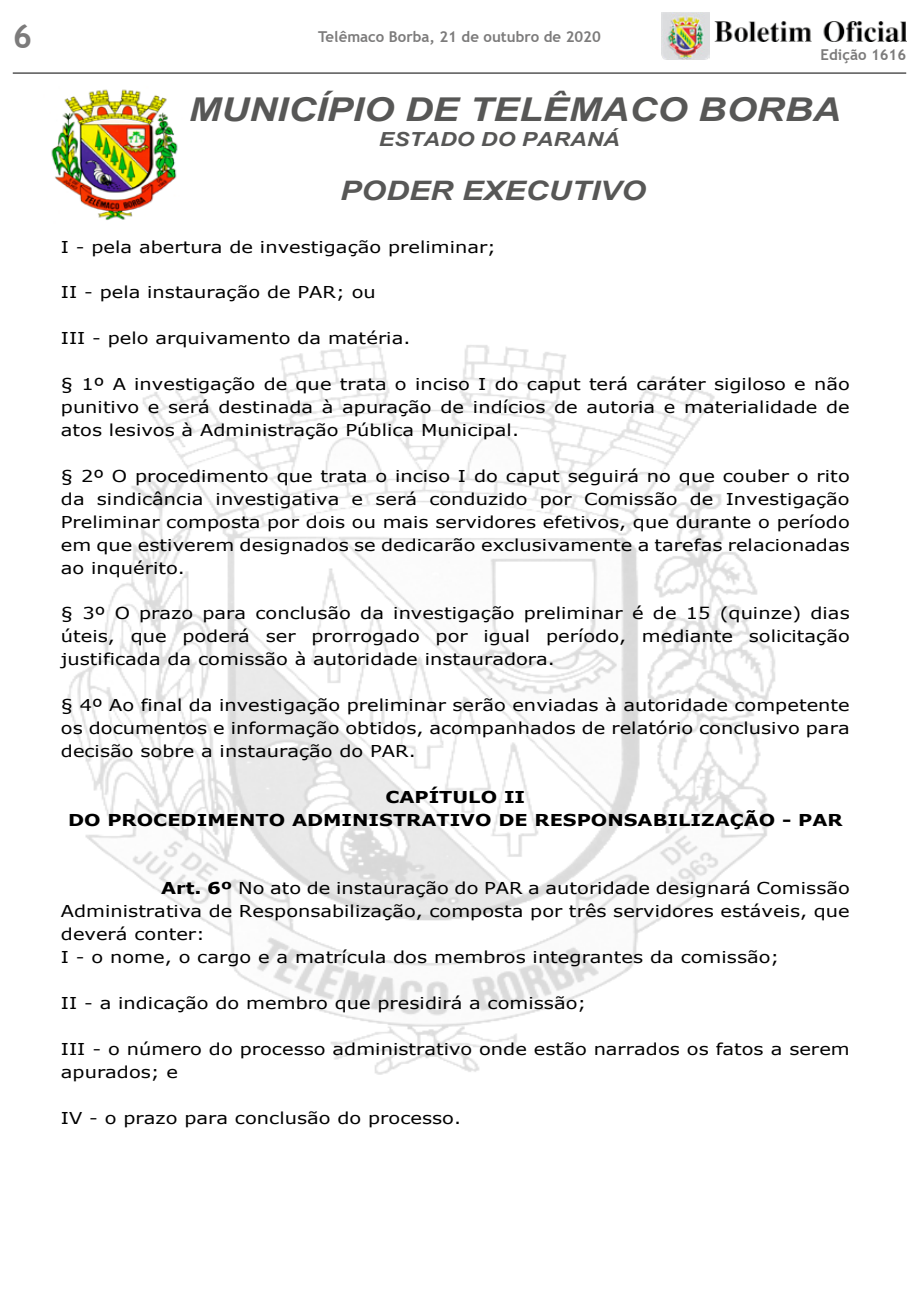
<style>
.page{position:relative;width:919px;height:1289px;background:#fff}
.page>*{position:absolute;margin:0;border:0;box-sizing:border-box;transform-origin:0 0}
.t1{font:700 33px "Trebuchet MS";color:#7c7b7b}
.t2{font:italic 700 32.85px "Arial";color:#575756;scale:1.18 1}
.t3{font:italic 700 26.85px "Arial";color:#575756;scale:1.18 1}
.t4{font:italic 700 19.35px "Arial";color:#575756;scale:1.18 1}
.t5{font:16.35px/23px "Verdana";color:#000;text-align:justify;scale:1.18 1}
.t6{font:700 16.35px/23px "Verdana";color:#000;text-align:center;scale:1.18 1}
.t7{font:700 15px "Trebuchet MS";color:#7c7b7b}
.s1{font-weight:700}
</style>
<div class="page">
<img style="left:662px;top:13px;width:47px;height:47px">
<img style="left:714px;top:21px;width:192px;height:21px">
<hr style="left:13px;top:73px;width:893px;height:1px;background:#000">
<img style="left:51px;top:89px;width:127px;height:132px">
<img style="left:67px;top:345px;width:708px;height:730px">
<h1 class="t1" style="left:13px;top:16px;width:21px">6</h1>
<p class="t7" style="left:318px;top:27px;width:284px">Telêmaco Borba, 21 de outubro de 2020</p>
<p class="t7" style="left:820px;top:45px;width:87px">Edição 1616</p>
<h2 class="t2" style="left:189px;top:88px;width:554px">MUNICÍPIO DE TELÊMACO BORBA</h2>
<p class="t4" style="left:378px;top:126px;width:206px">ESTADO DO PARANÁ</p>
<h3 class="t3" style="left:340px;top:172px;width:260px">PODER EXECUTIVO</h3>
<p class="t5" style="left:61px;top:235px;width:370px">I - pela abertura de investigação preliminar;</p>
<p class="t5" style="left:61px;top:281px;width:268px">II - pela instauração de PAR; ou</p>
<p class="t5" style="left:61px;top:327px;width:298px">III - pelo arquivamento da matéria.</p>
<p class="t5" style="left:61px;top:372px;width:670px">§ 1º A investigação de que trata o inciso I do caput terá caráter sigiloso e não punitivo e será destinada à apuração de indícios de autoria e materialidade de atos lesivos à Administração Pública Municipal.</p>
<p class="t5" style="left:61px;top:464px;width:670px">§ 2º O procedimento que trata o inciso I do caput seguirá no que couber o rito da sindicância investigativa e será conduzido por Comissão de Investigação Preliminar composta por dois ou mais servidores efetivos, que durante o período em que estiverem designados se dedicarão exclusivamente a tarefas relacionadas ao inquérito.</p>
<p class="t5" style="left:61px;top:601px;width:670px">§ 3º O prazo para conclusão da investigação preliminar é de 15 (quinze) dias úteis, que poderá ser prorrogado por igual período, mediante solicitação justificada da comissão à autoridade instauradora.</p>
<p class="t5" style="left:61px;top:693px;width:670px">§ 4º Ao final da investigação preliminar serão enviadas à autoridade competente os documentos e informação obtidos, acompanhados de relatório conclusivo para decisão sobre a instauração do PAR.</p>
<p class="t6" style="left:68px;top:785px;width:657px">CAPÍTULO II<br>DO PROCEDIMENTO ADMINISTRATIVO DE RESPONSABILIZAÇÃO - PAR</p>
<p class="t5" style="left:61px;top:876px;width:670px;text-align:left;text-indent:100px"><span class="s1">Art. 6º</span> No ato de instauração do PAR a autoridade designará Comissão Administrativa de Responsabilização, composta por três servidores estáveis, que deverá conter:<br>I - o nome, o cargo e a matrícula dos membros integrantes da comissão;</p>
<p class="t5" style="left:61px;top:991px;width:446px">II - a indicação do membro que presidirá a comissão;</p>
<p class="t5" style="left:61px;top:1037px;width:670px">III - o número do processo administrativo onde estão narrados os fatos a serem apurados; e</p>
<p class="t5" style="left:61px;top:1105px;width:340px">IV - o prazo para conclusão do processo.</p>
</div>
